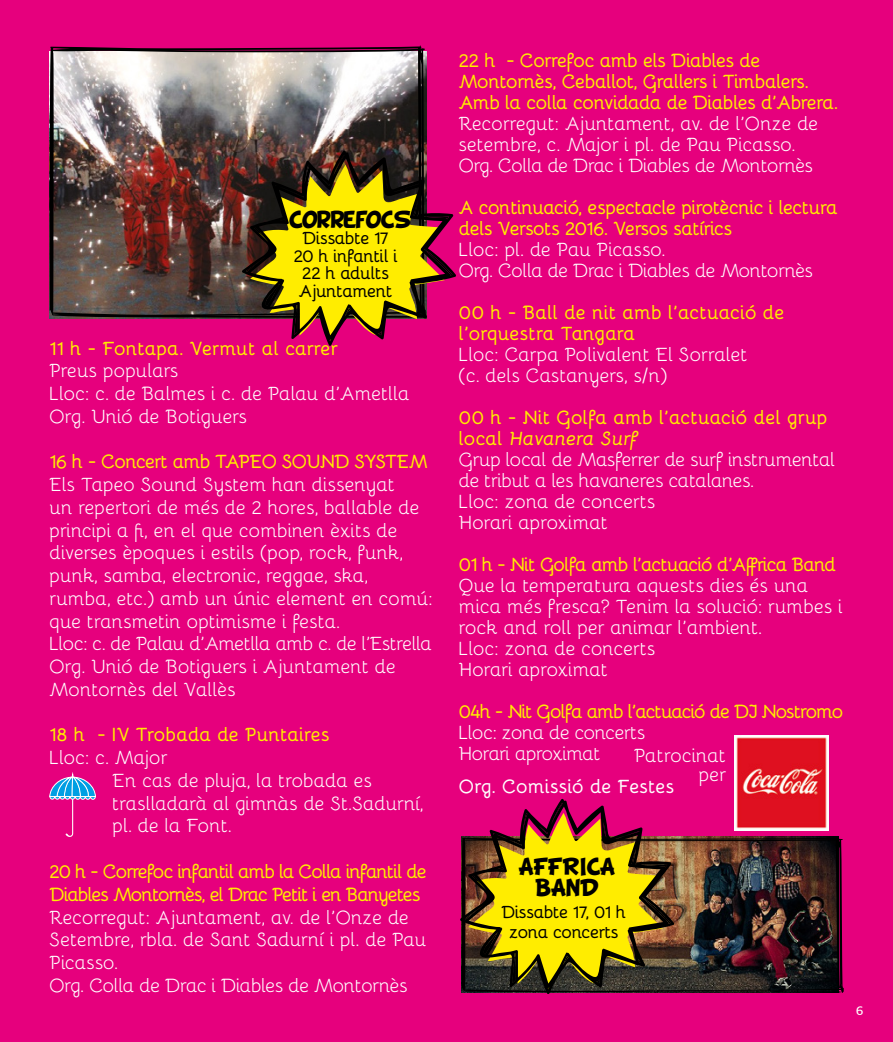
<style>
.page{position:relative;width:893px;height:1042px;background:#e6007d}
.page>*{position:absolute;margin:0;border:0;box-sizing:border-box;transform-origin:0 0}
.t1{font:19.25px/22.8px "Bellota";letter-spacing:-.02em;color:#fff}
.t2{font:700 19.25px/21px "Bellota";letter-spacing:-.05em;color:#ffed00}
.t3{font:700 19.25px/22.8px "Bellota";letter-spacing:-.07em;color:#ffed00}
.t4{font:700 19.25px/21px "Bellota";letter-spacing:-.01em;color:#ffed00}
.t5{font:19.25px/21px "Bellota";letter-spacing:-.045em;color:#fff}
.t6{font:700 19.25px "Bellota";letter-spacing:-.02em;color:#ffed00}
.t7{font:700 19.25px "Bellota";letter-spacing:-.01em;color:#fff}
.t8{font:19.25px/19.2px "Bellota";color:#fff;text-align:right}
.t9{font:19.25px/21px "BD Cartoon Shout";color:#000;text-align:center}
.t10{font:19.25px "BD Cartoon Shout";letter-spacing:-.045em;color:#000}
.t11{font:700 17.5px/17.5px "Bellota";letter-spacing:-.04em;color:#000;text-align:center}
.t12{font:12.25px "Stag Sans";color:#fff}
.s1{font-weight:700;color:#ffed00}
.s2{font-weight:700;font-style:italic;color:#ffed00}
</style>
<div class="page">
<img style="left:674px;top:837px;width:170px;height:156px">
<svg style="left:460px;top:798px;width:214px;height:196px"></svg>
<svg style="left:49px;top:772px;width:47px;height:65px"></svg>
<img style="left:49px;top:45px;width:377px;height:274px">
<svg style="left:242px;top:150px;width:214px;height:196px"></svg>
<img style="left:734px;top:735px;width:94px;height:95px">
<p class="t10" style="left:289px;top:209px;width:123px">CORREFOCS</p>
<p class="t11" style="left:294px;top:228px;width:106px">Dissabte 17<br>20 h infantil i<br>22 h adults<br>Ajuntament</p>
<p class="t4" style="left:50px;top:336px;width:290px">11 h - Fontapa. Vermut al carrer</p>
<p class="t1" style="left:50px;top:358px;width:362px">Preus populars<br>Lloc: c. de Balmes i c. de Palau d’Ametlla<br>Org. Unió de Botiguers</p>
<p class="t2" style="left:50px;top:450px;width:380px">16 h - Concert amb TAPEO SOUND SYSTEM</p>
<p class="t1" style="left:50px;top:472px;width:385px">Els Tapeo Sound System han dissenyat<br>un repertori de més de 2 hores, ballable de principi a fi, en el que combinen èxits de diverses èpoques i estils (pop, rock, funk, punk, samba, electronic, reggae, ska, rumba, etc.) amb un únic element en comú: que transmetin optimisme i festa.<br>Lloc: c. de Palau d’Ametlla amb c. de l’Estrella Org. Unió de Botiguers i Ajuntament de Montornès del Vallès</p>
<p class="t6" style="left:50px;top:719px;width:282px">18 h - IV Trobada de Puntaires</p>
<p class="t1" style="left:113px;top:745px;width:313px;text-indent:-63px">Lloc: c. Major<br>En cas de pluja, la trobada es traslladarà al gimnàs de St.Sadurní, pl. de la Font.</p>
<p class="t3" style="left:50px;top:858px;width:379px">20 h - Correfoc infantil amb la Colla infantil de<br>Diables Montornès, el Drac Petit i en Banyetes</p>
<p class="t1" style="left:50px;top:904px;width:379px">Recorregut: Ajuntament, av. de l’Onze de Setembre, rbla. de Sant Sadurní i pl. de Pau Picasso.<br>Org. Colla de Drac i Diables de Montornès</p>
<p class="t2" style="left:459px;top:48px;width:381px">22 h - Correfoc amb els Diables de<br>Montornès, Ceballot, Grallers i Timbalers.<br>Amb la colla convidada de Diables d’Abrera.</p>
<p class="t1" style="left:459px;top:111px;width:361px;line-height:21px">Recorregut: Ajuntament, av. de l’Onze de setembre, c. Major i pl. de Pau Picasso.<br>Org. Colla de Drac i Diables de Montornès</p>
<p class="t2" style="left:459px;top:195px;width:381px">A continuació, espectacle pirotècnic i lectura dels Versots 2016. Versos satírics</p>
<p class="t1" style="left:459px;top:237px;width:356px;line-height:21px">Lloc: pl. de Pau Picasso.<br>Org. Colla de Drac i Diables de Montornès</p>
<p class="t4" style="left:459px;top:300px;width:327px">00 h - Ball de nit amb l’actuació de l’orquestra Tangara</p>
<p class="t1" style="left:459px;top:342px;width:290px;line-height:21px">Lloc: Carpa Polivalent El Sorralet (c. dels Castanyers, s/n)</p>
<p class="t1" style="left:459px;top:405px;width:378px;line-height:21px"><span class="s1">00 h - Nit Golfa amb l’actuació del grup local</span> <span class="s2">Havanera Surf<br></span>Grup local de Masferrer de surf instrumental de tribut a les havaneres catalanes.<br>Lloc: zona de concerts<br>Horari aproximat</p>
<p class="t2" style="left:459px;top:552px;width:379px">01 h - Nit Golfa amb l’actuació d’Affrica Band</p>
<p class="t1" style="left:459px;top:573px;width:386px;line-height:21px">Que la temperatura aquests dies és una mica més fresca? Tenim la solució: rumbes i rock and roll per animar l’ambient.<br>Lloc: zona de concerts<br>Horari aproximat</p>
<p class="t2" style="left:459px;top:699px;width:386px">04h - Nit Golfa amb l’actuació de DJ Nostromo</p>
<p class="t5" style="left:459px;top:720px;width:188px">Lloc: zona de concerts<br>Horari aproximat</p>
<p class="t7" style="left:459px;top:771px;width:217px">Org. Comissió de Festes</p>
<p class="t8" style="left:634px;top:744px;width:94px">Patrocinat per</p>
<p class="t9" style="left:519px;top:857px;width:98px">AFFRICA<br>BAND</p>
<p class="t11" style="left:501px;top:901px;width:127px;line-height:19.2px">Dissabte 17, 01 h zona concerts</p>
<p class="t12" style="left:856px;top:1004px;width:9px">6</p>
</div>
